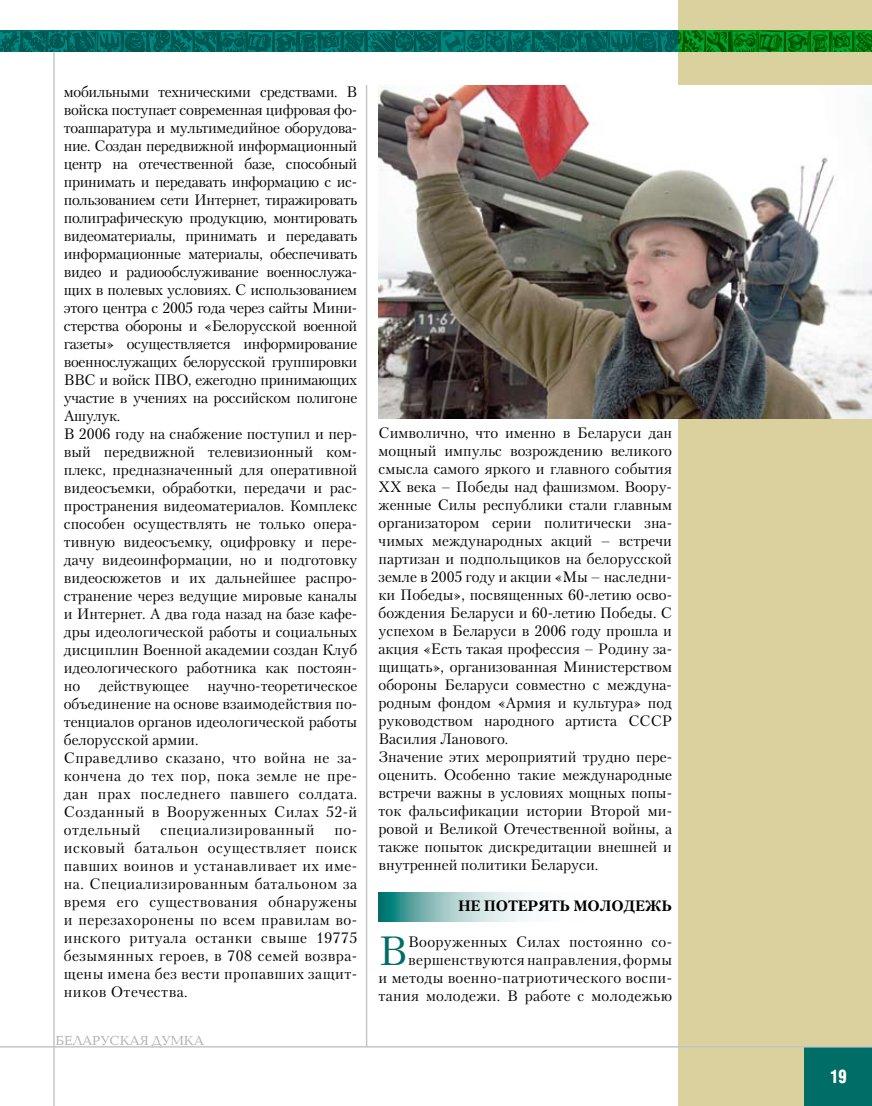
<style>
.page{position:relative;width:872px;height:1106px;background:#fff}
.page>*{position:absolute;margin:0;border:0;box-sizing:border-box;transform-origin:0 0}
.t1{font:40.65px "Petersburg C";color:#006d66}
.t2{font:700 18px "AG Letterica Cond L";color:#fff;scale:.9 1}
.t3{font:15px/18px "Petersburg C";color:#000}
.t4{font:15px/18px "Petersburg C";letter-spacing:.02em;color:#000;text-align:right}
.t5{font:15px "Petersburg C";letter-spacing:.03em;color:#000}
.t6{font:700 15px "Petersburg C";color:#000}
.t7{font:13.5px "Baltica C";color:#aeafb2}
</style>
<div class="page">
<div style="left:678px;top:0;width:194px;height:1106px;background:#dad19f"></div>
<hr style="left:53px;top:52px;width:2px;height:1054px;background:#c3c5c7">
<hr style="left:366px;top:85px;width:1px;height:961px;background:#c3c5c7">
<div style="left:804px;top:1047px;width:68px;height:59px;background:#006d66"></div>
<svg style="left:0;top:31px;width:872px;height:21px;background:#006d51"></svg>
<hr style="left:0;top:1046px;width:872px;height:1px;background:#c3c5c7">
<svg style="left:378px;top:892px;width:153px;height:29px;background:#9ac7c5"></svg>
<img style="left:378px;top:85px;width:494px;height:334px">
<p class="t3" style="left:64px;top:82px;width:295px">мобильными техническими средствами. В войска поступает современная цифровая фо&shy;тоаппаратура и мультимедийное оборудова&shy;ние. Создан передвижной информационный центр на отечественной базе, способный принимать и передавать информацию с ис&shy;пользованием сети Интернет, тиражировать полиграфическую продукцию, монтировать видеоматериалы, принимать и передавать информационные материалы, обеспечивать видео и радиообслуживание военнослужа&shy;щих в полевых условиях. С использованием этого центра с 2005 года через сайты Мини&shy;стерства обороны и «Белорусской военной газеты» осуществляется информирование военнослужащих белорусской группировки ВВС и войск ПВО, ежегодно принимающих участие в учениях на российском полигоне Ашулук.<br>В 2006 году на снабжение поступил и пер&shy;вый передвижной телевизионный ком&shy;плекс, предназначенный для оперативной видеосъемки, обработки, передачи и рас&shy;пространения видеоматериалов. Комплекс способен осуществлять не только опера&shy;тивную видеосъемку, оцифровку и пере&shy;дачу видеоинформации, но и подготовку видеосюжетов и их дальнейшее распро&shy;странение через ведущие мировые каналы и Интернет. А два года назад на базе кафе&shy;дры идеологической работы и социальных дисциплин Военной академии создан Клуб идеологического работника как постоян&shy;но действующее научно-теоретическое объединение на основе взаимодействия по&shy;тенциалов органов идеологической работы белорусской армии.<br>Справедливо сказано, что война не за&shy;кончена до тех пор, пока земле не пре&shy;дан прах последнего павшего солдата.<br>Созданный в Вооруженных Силах 52-й отдельный</p>
<p class="t5" style="left:161px;top:821px;width:155px">специализированный</p>
<p class="t3" style="left:64px;top:820px;width:295px;text-align:justify;text-indent:271px">по&shy;исковый батальон осуществляет поиск павших воинов и устанавливает их име&shy;на. Специализированным батальоном за время его существования обнаружены и перезахоронены по всем правилам во&shy;инского ритуала останки свыше 19775 безымянных героев, в 708 семей возвра&shy;щены имена без вести пропавших защит&shy;ников Отечества.</p>
<p class="t7" style="left:56px;top:1033px;width:150px">БЕЛАРУСКАЯ ДУМКА</p>
<p class="t3" style="left:378px;top:424px;width:295px">Символично, что именно в Беларуси дан мощный импульс возрождению великого смысла самого яркого и главного события ХХ века – Победы над фашизмом. Воору&shy;женные Силы республики стали главным организатором серии политически зна&shy;чимых международных акций – встречи партизан и подпольщиков на белорусской земле в 2005 году и акции «Мы – наследни&shy;ки Победы», посвященных 60-летию осво&shy;бождения Беларуси и 60-летию Победы. С успехом в Беларуси в 2006 году прошла и акция «Есть такая профессия – Родину за&shy;щищать», организованная Министерством обороны Беларуси совместно с междуна&shy;родным фондом «Армия и культура» под руководством народного артиста СССР Василия Ланового.<br>Значение этих мероприятий трудно пере&shy;оценить. Особенно такие международные встречи важны в условиях мощных попы&shy;ток фальсификации истории Второй ми&shy;ровой и Великой Отечественной войны, а также попыток дискредитации внешней и внутренней политики Беларуси.</p>
<p class="t6" style="left:458px;top:896px;width:215px">Не потерять молодежь</p>
<h1 class="t1" style="left:378px;top:926px;width:30px">В</h1>
<p class="t4" style="left:378px;top:932px;width:295px">Вооруженных Силах постоянно со&shy;вершенствуются направления, формы<br>и методы военно-патриотического воспи&shy;тания молодежи. В работе с молодежью</p>
<p class="t2" style="left:830px;top:1065px;width:20px">19</p>
</div>
